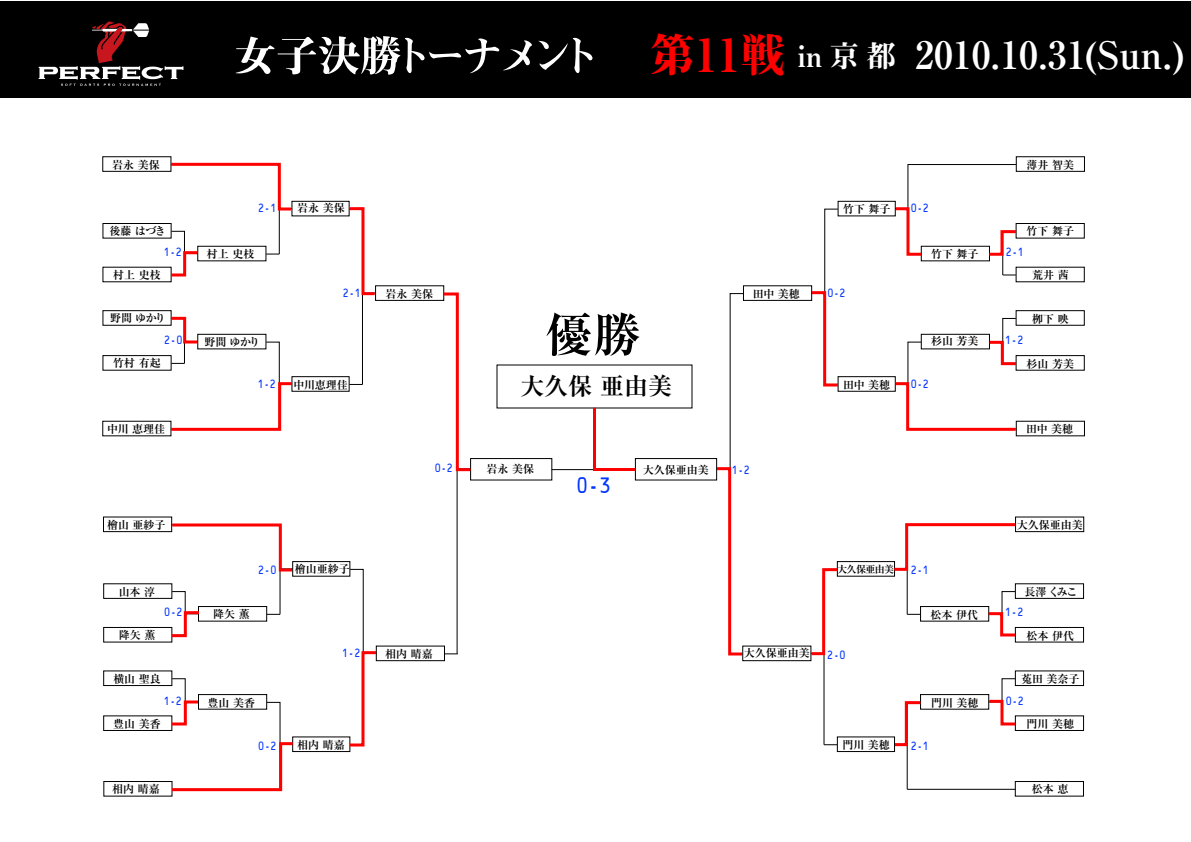
<style>
.page{position:relative;width:1191px;height:842px;background:#fff}
.page>*{position:absolute;margin:0;border:0;box-sizing:border-box;transform-origin:0 0}
.t1{font:700 37.7px "Ryumin Pro";color:#fff}
.t2{font:700 24px "Ryumin Pro";color:#000}
.t3{font:22.6px "OCRB";color:#03f;scale:.84 1}
.t4{font:12px "OCRB";color:#03f;scale:.84 1}
.t5{font:700 11px "Ryumin Pro";color:#000}
.t6{font:700 10px "Ryumin Pro";letter-spacing:-.06em;color:#000}
.s1{font-family:"Midashi Min Pro MA31";font-weight:400;font-size:45.8px;color:#f00}
.s2{font-family:"Midashi Min Pro MA31";font-weight:400;font-size:29.6px}
</style>
<div class="page">
<div style="left:103px;top:223px;width:69px;height:15px;border:1px solid #000"></div>
<div style="left:103px;top:310px;width:69px;height:16px;border:1px solid #000"></div>
<div style="left:103px;top:355px;width:69px;height:16px;border:1px solid #000"></div>
<div style="left:102px;top:156px;width:69px;height:16px;border:1px solid #000"></div>
<div style="left:292px;top:201px;width:58px;height:15px;border:1px solid #000"></div>
<div style="left:292px;top:376px;width:58px;height:16px;border:1px solid #000"></div>
<div style="left:375px;top:285px;width:69px;height:16px;border:1px solid #000"></div>
<div style="left:103px;top:583px;width:69px;height:16px;border:1px solid #000"></div>
<div style="left:103px;top:627px;width:69px;height:15px;border:1px solid #000"></div>
<div style="left:103px;top:671px;width:69px;height:15px;border:1px solid #000"></div>
<div style="left:103px;top:716px;width:69px;height:15px;border:1px solid #000"></div>
<div style="left:103px;top:517px;width:69px;height:15px;border:1px solid #000"></div>
<div style="left:103px;top:781px;width:69px;height:15px;border:1px solid #000"></div>
<div style="left:292px;top:561px;width:58px;height:16px;border:1px solid #000"></div>
<div style="left:292px;top:737px;width:58px;height:15px;border:1px solid #000"></div>
<div style="left:376px;top:646px;width:69px;height:15px;border:1px solid #000"></div>
<div style="left:470px;top:458px;width:82px;height:22px;border:1px solid #000"></div>
<div style="left:1016px;top:223px;width:69px;height:15px;border:1px solid #000"></div>
<div style="left:1016px;top:310px;width:69px;height:16px;border:1px solid #000"></div>
<div style="left:1016px;top:355px;width:69px;height:16px;border:1px solid #000"></div>
<div style="left:1016px;top:156px;width:69px;height:16px;border:1px solid #000"></div>
<div style="left:838px;top:201px;width:58px;height:15px;border:1px solid #000"></div>
<div style="left:838px;top:376px;width:58px;height:16px;border:1px solid #000"></div>
<div style="left:743px;top:285px;width:69px;height:16px;border:1px solid #000"></div>
<div style="left:1015px;top:583px;width:69px;height:16px;border:1px solid #000"></div>
<div style="left:1015px;top:627px;width:69px;height:15px;border:1px solid #000"></div>
<div style="left:1015px;top:671px;width:69px;height:15px;border:1px solid #000"></div>
<div style="left:1015px;top:716px;width:69px;height:15px;border:1px solid #000"></div>
<div style="left:1015px;top:517px;width:69px;height:15px;border:1px solid #000"></div>
<div style="left:920px;top:694px;width:69px;height:16px;border:1px solid #000"></div>
<div style="left:1015px;top:781px;width:69px;height:15px;border:1px solid #000"></div>
<hr style="left:907px;top:789px;width:108px;height:1px;background:#000">
<div style="left:837px;top:561px;width:58px;height:16px;border:1px solid #000"></div>
<div style="left:837px;top:737px;width:58px;height:15px;border:1px solid #000"></div>
<div style="left:742px;top:646px;width:69px;height:15px;border:1px solid #000"></div>
<div style="left:635px;top:458px;width:82px;height:22px;border:1px solid #000"></div>
<hr style="left:552px;top:469px;width:84px;height:1px;background:#000">
<div style="left:0;top:1px;width:1191px;height:97px;background:#000"></div>
<svg style="left:39px;top:21px;width:144px;height:65px"></svg>
<svg style="left:236px;top:36px;width:296px;height:39px"></svg>
<svg style="left:538px;top:38px;width:55px;height:35px"></svg>
<svg style="left:546px;top:312px;width:93px;height:44px"></svg>
<svg style="left:168px;top:161px;width:126px;height:117px"></svg>
<svg style="left:347px;top:206px;width:31px;height:179px"></svg>
<svg style="left:168px;top:315px;width:127px;height:117px"></svg>
<svg style="left:441px;top:291px;width:32px;height:364px"></svg>
<svg style="left:169px;top:522px;width:126px;height:117px"></svg>
<svg style="left:169px;top:678px;width:127px;height:115px"></svg>
<svg style="left:347px;top:569px;width:32px;height:179px"></svg>
<svg style="left:986px;top:678px;width:32px;height:49px"></svg>
<svg style="left:892px;top:700px;width:31px;height:90px"></svg>
<svg style="left:891px;top:522px;width:127px;height:116px"></svg>
<svg style="left:808px;top:567px;width:32px;height:178px"></svg>
<svg style="left:714px;top:293px;width:31px;height:364px"></svg>
<svg style="left:809px;top:208px;width:32px;height:180px"></svg>
<svg style="left:893px;top:318px;width:126px;height:114px"></svg>
<svg style="left:893px;top:164px;width:126px;height:112px"></svg>
<svg style="left:592px;top:407px;width:46px;height:65px"></svg>
<h1 class="t1" style="left:649px;top:25px;width:536px"><span class="s1">第11戦</span> <span class="s2">in 京都</span> 2010.10.31(Sun.)</h1>
<p class="t5" style="left:112px;top:156px;width:49px">岩永 美保</p>
<p class="t5" style="left:1027px;top:156px;width:49px">薄井 智美</p>
<p class="t4" style="left:258px;top:204px;width:23px">2-1</p>
<p class="t5" style="left:297px;top:199px;width:49px">岩永 美保</p>
<p class="t5" style="left:843px;top:200px;width:49px">竹下 舞子</p>
<p class="t4" style="left:911px;top:204px;width:23px">0-2</p>
<p class="t5" style="left:110px;top:223px;width:58px">後藤 はづき</p>
<p class="t5" style="left:1027px;top:222px;width:49px">竹下 舞子</p>
<p class="t4" style="left:164px;top:247px;width:23px">1-2</p>
<p class="t5" style="left:207px;top:245px;width:49px">村上 史枝</p>
<p class="t5" style="left:931px;top:245px;width:49px">竹下 舞子</p>
<p class="t4" style="left:1006px;top:247px;width:23px">2-1</p>
<p class="t5" style="left:113px;top:266px;width:49px">村上 史枝</p>
<p class="t5" style="left:110px;top:310px;width:57px">野間 ゆかり</p>
<p class="t4" style="left:343px;top:288px;width:23px">2-1</p>
<p class="t5" style="left:386px;top:285px;width:49px">岩永 美保</p>
<p class="t5" style="left:753px;top:285px;width:48px">田中 美穂</p>
<p class="t4" style="left:827px;top:288px;width:23px">0-2</p>
<p class="t5" style="left:1032px;top:266px;width:38px">荒井 茜</p>
<p class="t5" style="left:1032px;top:310px;width:38px">栁下 映</p>
<p class="t4" style="left:164px;top:336px;width:23px">2-0</p>
<p class="t5" style="left:204px;top:333px;width:57px">野間 ゆかり</p>
<p class="t5" style="left:931px;top:332px;width:49px">杉山 芳美</p>
<p class="t4" style="left:1005px;top:336px;width:23px">1-2</p>
<p class="t5" style="left:113px;top:354px;width:49px">竹村 有起</p>
<p class="t5" style="left:1027px;top:355px;width:49px">杉山 芳美</p>
<p class="t4" style="left:258px;top:379px;width:23px">1-2</p>
<p class="t5" style="left:293px;top:376px;width:56px">中川恵理佳</p>
<h2 class="t2" style="left:520px;top:367px;width:153px">大久保 亜由美</h2>
<p class="t5" style="left:843px;top:376px;width:48px">田中 美穂</p>
<p class="t4" style="left:911px;top:379px;width:23px">0-2</p>
<p class="t5" style="left:107px;top:420px;width:60px">中川 恵理佳</p>
<p class="t5" style="left:1026px;top:420px;width:48px">田中 美穂</p>
<p class="t4" style="left:435px;top:463px;width:23px">0-2</p>
<p class="t5" style="left:487px;top:461px;width:49px">岩永 美保</p>
<h3 class="t3" style="left:577px;top:476px;width:42px">0-3</h3>
<p class="t5" style="left:643px;top:461px;width:67px">大久保亜由美</p>
<p class="t4" style="left:732px;top:465px;width:23px">1-2</p>
<p class="t5" style="left:107px;top:516px;width:60px">檜山 亜紗子</p>
<p class="t5" style="left:1017px;top:516px;width:67px">大久保亜由美</p>
<p class="t4" style="left:258px;top:565px;width:23px">2-0</p>
<p class="t5" style="left:295px;top:560px;width:56px">檜山亜紗子</p>
<p class="t6" style="left:837px;top:562px;width:58px">大久保亜由美</p>
<p class="t4" style="left:911px;top:565px;width:23px">2-1</p>
<p class="t5" style="left:119px;top:583px;width:38px">山本 淳</p>
<p class="t5" style="left:119px;top:626px;width:38px">降矢 薫</p>
<p class="t4" style="left:164px;top:608px;width:23px">0-2</p>
<p class="t5" style="left:113px;top:670px;width:49px">横山 聖良</p>
<p class="t5" style="left:113px;top:715px;width:49px">豊山 美香</p>
<p class="t4" style="left:164px;top:696px;width:23px">1-2</p>
<p class="t5" style="left:213px;top:605px;width:38px">降矢 薫</p>
<p class="t5" style="left:208px;top:694px;width:49px">豊山 美香</p>
<p class="t4" style="left:342px;top:648px;width:23px">1-2</p>
<p class="t5" style="left:385px;top:645px;width:49px">相内 晴嘉</p>
<p class="t5" style="left:744px;top:644px;width:67px">大久保亜由美</p>
<p class="t4" style="left:827px;top:650px;width:23px">2-0</p>
<p class="t5" style="left:931px;top:606px;width:49px">松本 伊代</p>
<p class="t5" style="left:931px;top:694px;width:49px">門川 美穂</p>
<p class="t5" style="left:1024px;top:583px;width:54px">長澤 くみこ</p>
<p class="t4" style="left:1005px;top:608px;width:23px">1-2</p>
<p class="t5" style="left:1027px;top:627px;width:49px">松本 伊代</p>
<p class="t5" style="left:1021px;top:670px;width:60px">菟田 美奈子</p>
<p class="t4" style="left:1006px;top:696px;width:23px">0-2</p>
<p class="t5" style="left:1027px;top:715px;width:49px">門川 美穂</p>
<p class="t4" style="left:258px;top:741px;width:23px">0-2</p>
<p class="t5" style="left:297px;top:736px;width:49px">相内 晴嘉</p>
<p class="t5" style="left:842px;top:736px;width:49px">門川 美穂</p>
<p class="t4" style="left:911px;top:741px;width:23px">2-1</p>
<p class="t5" style="left:112px;top:780px;width:49px">相内 晴嘉</p>
<p class="t5" style="left:1032px;top:780px;width:38px">松本 恵</p>
</div>
